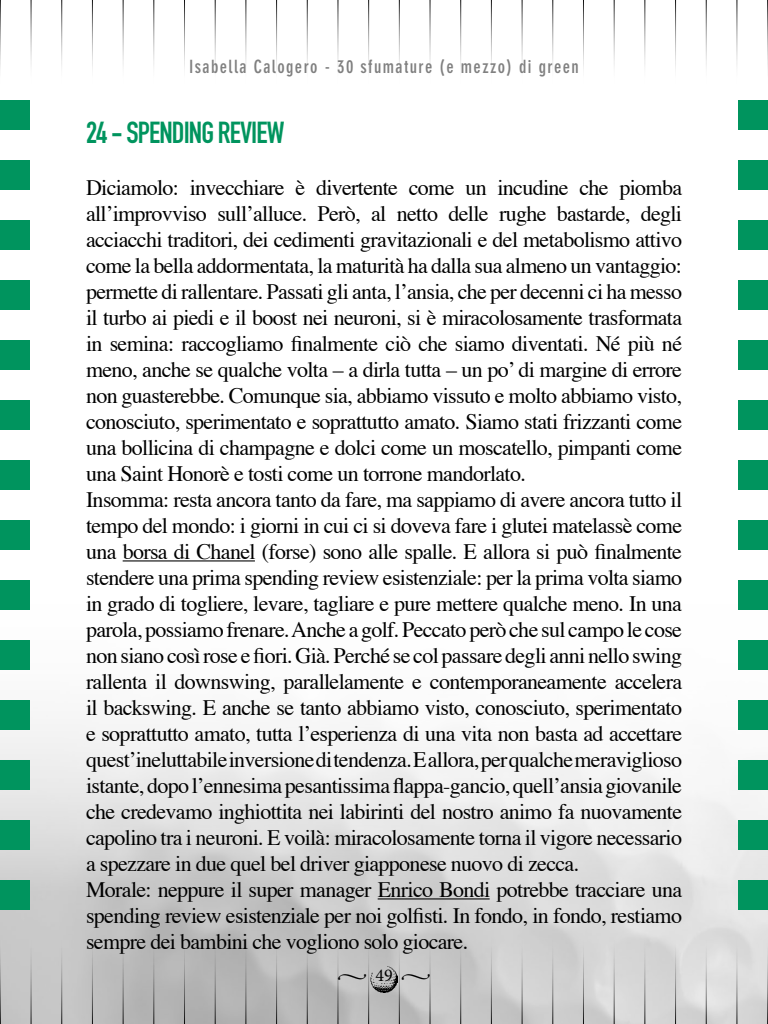
<style>
.page{position:relative;width:768px;height:1024px;background:#fff}
.page>*{position:absolute;margin:0;border:0;box-sizing:border-box;transform-origin:0 0}
.t1{font:30px "DIN Engschrift";letter-spacing:-.03em;color:#00945e}
.t2{font:22px/26px "Times";letter-spacing:-.03em;color:#000}
.t3{font:700 condensed 18px "DIN Neuzeit Grotesk";letter-spacing:.08em;color:#808080}
.t4{font:18px "Minion Pro";color:#000}
</style>
<div class="page">
<img style="left:0;top:560px;width:768px;height:464px">
<img style="left:370px;top:965px;width:28px;height:27px">
<hr style="left:0;top:0;width:1px;height:89px;background:#000">
<hr style="left:31px;top:0;width:1px;height:89px;background:#000">
<hr style="left:61px;top:0;width:1px;height:89px;background:#000">
<hr style="left:92px;top:0;width:1px;height:89px;background:#000">
<hr style="left:123px;top:0;width:1px;height:89px;background:#000">
<hr style="left:153px;top:0;width:1px;height:89px;background:#000">
<hr style="left:184px;top:0;width:1px;height:89px;background:#000">
<hr style="left:215px;top:0;width:1px;height:89px;background:#000">
<hr style="left:246px;top:0;width:1px;height:89px;background:#000">
<hr style="left:276px;top:0;width:1px;height:89px;background:#000">
<hr style="left:307px;top:0;width:1px;height:89px;background:#000">
<hr style="left:338px;top:0;width:1px;height:89px;background:#000">
<hr style="left:368px;top:0;width:1px;height:89px;background:#000">
<hr style="left:399px;top:0;width:1px;height:89px;background:#000">
<hr style="left:430px;top:0;width:1px;height:89px;background:#000">
<hr style="left:460px;top:0;width:1px;height:89px;background:#000">
<hr style="left:491px;top:0;width:1px;height:89px;background:#000">
<hr style="left:522px;top:0;width:1px;height:89px;background:#000">
<hr style="left:552px;top:0;width:1px;height:89px;background:#000">
<hr style="left:583px;top:0;width:1px;height:89px;background:#000">
<hr style="left:614px;top:0;width:1px;height:89px;background:#000">
<hr style="left:644px;top:0;width:1px;height:89px;background:#000">
<hr style="left:675px;top:0;width:1px;height:89px;background:#000">
<hr style="left:706px;top:0;width:1px;height:89px;background:#000">
<hr style="left:737px;top:0;width:1px;height:89px;background:#000">
<hr style="left:767px;top:0;width:1px;height:89px;background:#000">
<hr style="left:767px;top:935px;width:1px;height:89px;background:#000">
<hr style="left:737px;top:935px;width:1px;height:89px;background:#000">
<hr style="left:706px;top:935px;width:1px;height:89px;background:#000">
<hr style="left:675px;top:935px;width:1px;height:89px;background:#000">
<hr style="left:644px;top:935px;width:1px;height:89px;background:#000">
<hr style="left:614px;top:935px;width:1px;height:89px;background:#000">
<hr style="left:583px;top:935px;width:1px;height:89px;background:#000">
<hr style="left:552px;top:935px;width:1px;height:89px;background:#000">
<hr style="left:522px;top:935px;width:1px;height:89px;background:#000">
<hr style="left:491px;top:935px;width:1px;height:89px;background:#000">
<hr style="left:460px;top:935px;width:1px;height:89px;background:#000">
<hr style="left:430px;top:935px;width:1px;height:89px;background:#000">
<hr style="left:399px;top:935px;width:1px;height:89px;background:#000">
<hr style="left:368px;top:935px;width:1px;height:89px;background:#000">
<hr style="left:338px;top:935px;width:1px;height:89px;background:#000">
<hr style="left:307px;top:935px;width:1px;height:89px;background:#000">
<hr style="left:276px;top:935px;width:1px;height:89px;background:#000">
<hr style="left:246px;top:935px;width:1px;height:89px;background:#000">
<hr style="left:215px;top:935px;width:1px;height:89px;background:#000">
<hr style="left:184px;top:935px;width:1px;height:89px;background:#000">
<hr style="left:153px;top:935px;width:1px;height:89px;background:#000">
<hr style="left:123px;top:935px;width:1px;height:89px;background:#000">
<hr style="left:92px;top:935px;width:1px;height:89px;background:#000">
<hr style="left:61px;top:935px;width:1px;height:89px;background:#000">
<hr style="left:31px;top:935px;width:1px;height:89px;background:#000">
<hr style="left:0;top:935px;width:1px;height:89px;background:#000">
<div style="left:0;top:100px;width:30px;height:30px;background:#00945e"></div>
<div style="left:0;top:160px;width:30px;height:30px;background:#00945e"></div>
<div style="left:0;top:220px;width:30px;height:30px;background:#00945e"></div>
<div style="left:0;top:280px;width:30px;height:30px;background:#00945e"></div>
<div style="left:0;top:340px;width:30px;height:30px;background:#00945e"></div>
<div style="left:0;top:400px;width:30px;height:30px;background:#00945e"></div>
<div style="left:0;top:460px;width:30px;height:30px;background:#00945e"></div>
<div style="left:0;top:520px;width:30px;height:30px;background:#00945e"></div>
<div style="left:0;top:580px;width:30px;height:30px;background:#00945e"></div>
<div style="left:0;top:640px;width:30px;height:30px;background:#00945e"></div>
<div style="left:0;top:700px;width:30px;height:30px;background:#00945e"></div>
<div style="left:0;top:760px;width:30px;height:30px;background:#00945e"></div>
<div style="left:0;top:820px;width:30px;height:30px;background:#00945e"></div>
<div style="left:0;top:880px;width:30px;height:30px;background:#00945e"></div>
<div style="left:738px;top:100px;width:30px;height:30px;background:#00945e"></div>
<div style="left:738px;top:160px;width:30px;height:30px;background:#00945e"></div>
<div style="left:738px;top:220px;width:30px;height:30px;background:#00945e"></div>
<div style="left:738px;top:280px;width:30px;height:30px;background:#00945e"></div>
<div style="left:738px;top:340px;width:30px;height:30px;background:#00945e"></div>
<div style="left:738px;top:400px;width:30px;height:30px;background:#00945e"></div>
<div style="left:738px;top:460px;width:30px;height:30px;background:#00945e"></div>
<div style="left:738px;top:520px;width:30px;height:30px;background:#00945e"></div>
<div style="left:738px;top:580px;width:30px;height:30px;background:#00945e"></div>
<div style="left:738px;top:640px;width:30px;height:30px;background:#00945e"></div>
<div style="left:738px;top:700px;width:30px;height:30px;background:#00945e"></div>
<div style="left:738px;top:760px;width:30px;height:30px;background:#00945e"></div>
<div style="left:738px;top:820px;width:30px;height:30px;background:#00945e"></div>
<div style="left:738px;top:880px;width:30px;height:30px;background:#00945e"></div>
<hr style="left:123px;top:560px;width:132px;height:1px;background:#000">
<hr style="left:378px;top:898px;width:112px;height:1px;background:#000">
<p class="t3" style="left:189px;top:57px;width:391px">Isabella Calogero - 30 sfumature (e mezzo) di green</p>
<h1 class="t1" style="left:86px;top:115px;width:200px">24 - SPENDING REVIEW</h1>
<p class="t2" style="left:86px;top:176px;width:598px">Diciamolo: invecchiare è divertente come un incudine che piomba all’improvviso sull’alluce. Però, al netto delle rughe bastarde, degli acciacchi traditori, dei cedimenti gravitazionali e del metabolismo attivo come la bella addormentata, la maturità ha dalla sua almeno un vantaggio: permette di rallentare. Passati gli anta, l’ansia, che per decenni ci ha messo il turbo ai piedi e il boost nei neuroni, si è miracolosamente trasformata in semina: raccogliamo finalmente ciò che siamo diventati. Né più né meno, anche se qualche volta – a dirla tutta – un po’ di margine di errore non guasterebbe. Comunque sia, abbiamo vissuto e molto abbiamo visto, conosciuto, sperimentato e soprattutto amato. Siamo stati frizzanti come una bollicina di champagne e dolci come un moscatello, pimpanti come una Saint Honorè e tosti come un torrone mandorlato.<br>Insomma: resta ancora tanto da fare, ma sappiamo di avere ancora tutto il tempo del mondo: i giorni in cui ci si doveva fare i glutei matelassè come una borsa di Chanel (forse) sono alle spalle. E allora si può finalmente stendere una prima spending review esistenziale: per la prima volta siamo in grado di togliere, levare, tagliare e pure mettere qualche meno. In una parola, possiamo frenare. Anche a golf. Peccato però che sul campo le cose non siano così rose e fiori. Già. Perché se col passare degli anni nello swing rallenta il downswing, parallelamente e contemporaneamente accelera il backswing. E anche se tanto abbiamo visto, conosciuto, sperimentato e soprattutto amato, tutta l’esperienza di una vita non basta ad accettare quest’ineluttabile inversione di tendenza. E allora, per qualche meraviglioso istante, dopo l’ennesima pesantissima flappa-gancio, quell’ansia giovanile che credevamo inghiottita nei labirinti del nostro animo fa nuovamente capolino tra i neuroni. E voilà: miracolosamente torna il vigore necessario a spezzare in due quel bel driver giapponese nuovo di zecca.<br>Morale: neppure il super manager Enrico Bondi potrebbe tracciare una spending review esistenziale per noi golfisti. In fondo, in fondo, restiamo sempre dei bambini che vogliono solo giocare.</p>
<p class="t4" style="left:337px;top:963px;width:95px">• 49 •</p>
</div>
